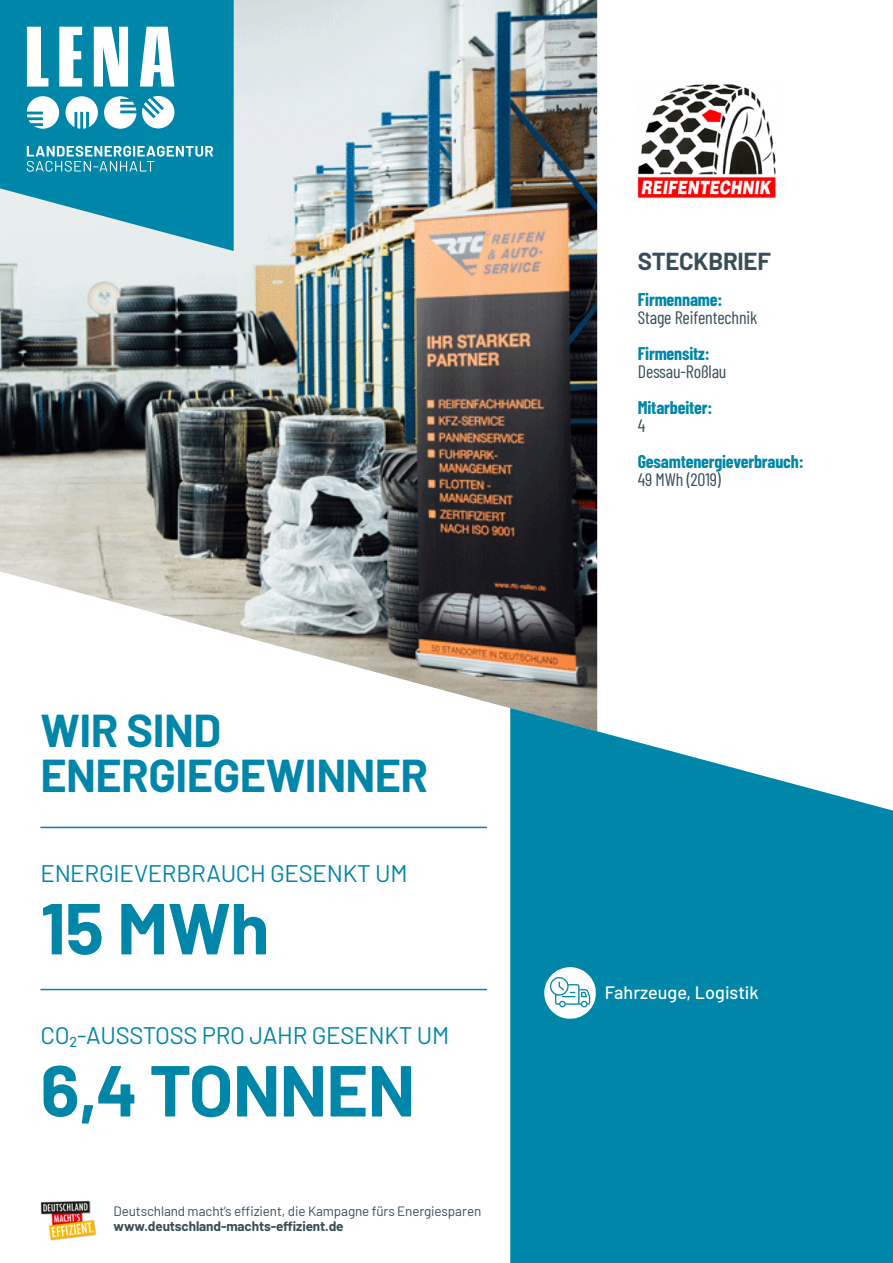
<style>
.page{position:relative;width:893px;height:1263px;background:#fff}
.page>*{position:absolute;margin:0;border:0;box-sizing:border-box;transform-origin:0 0}
.t1{font:700 72px "Barlow";letter-spacing:-.01em;color:#0086a8}
.t2{font:700 45px/45px "Barlow";letter-spacing:-.01em;color:#0086a8}
.t3{font:24px "Barlow";letter-spacing:-.01em;color:#0086a8}
.t4{font:700 24px "Barlow";letter-spacing:-.01em;color:#384e57}
.t5{font:700 18px "Barlow Condensed";letter-spacing:-.01em;color:#0086a8}
.t6{font:18px "Barlow Condensed";letter-spacing:-.01em;color:#384e57}
.t7{font:500 18px "Barlow";color:#fff}
.t8{font:13.5px "Barlow";letter-spacing:-.01em;color:#384e57}
.t9{font:700 13.5px "Barlow";letter-spacing:-.01em;color:#384e57}
</style>
<div class="page">
<img style="left:0;top:0;width:597px;height:708px">
<svg style="left:510px;top:708px;width:383px;height:555px;background:#1790af"></svg>
<svg style="left:0;top:0;width:234px;height:251px;background:#2797b3"></svg>
<svg style="left:27px;top:146px;width:186px;height:26px;background:#43a5be"></svg>
<svg style="left:27px;top:27px;width:21px;height:60px"></svg>
<svg style="left:59px;top:27px;width:23px;height:60px"></svg>
<svg style="left:94px;top:27px;width:34px;height:60px"></svg>
<svg style="left:140px;top:27px;width:34px;height:60px"></svg>
<svg style="left:27px;top:96px;width:32px;height:33px"></svg>
<svg style="left:104px;top:96px;width:32px;height:33px"></svg>
<svg style="left:142px;top:96px;width:32px;height:32px"></svg>
<svg style="left:65px;top:96px;width:33px;height:33px"></svg>
<hr style="left:40px;top:827px;width:447px;height:1px;background:#0086a8">
<hr style="left:40px;top:989px;width:447px;height:1px;background:#0086a8">
<img style="left:638px;top:84px;width:138px;height:115px">
<img style="left:40px;top:1200px;width:57px;height:41px">
<svg style="left:544px;top:967px;width:53px;height:52px"></svg>
<h2 class="t2" style="left:40px;top:705px;width:389px">WIR SIND<br>ENERGIEGEWINNER</h2>
<h3 class="t3" style="left:40px;top:856px;width:369px">ENERGIEVERBRAUCH GESENKT UM</h3>
<h1 class="t1" style="left:40px;top:875px;width:231px">15 MWh</h1>
<h3 class="t3" style="left:40px;top:1018px;width:410px">CO2-AUSSTOSS PRO JAHR GESENKT UM</h3>
<h1 class="t1" style="left:40px;top:1037px;width:376px">6,4 TONNEN</h1>
<p class="t8" style="left:114px;top:1202px;width:369px">Deutschland macht’s effizient, die Kampagne fürs Energiesparen</p>
<p class="t9" style="left:114px;top:1216px;width:232px">www.deutschland-machts-effizient.de</p>
<h3 class="t4" style="left:638px;top:244px;width:134px">STECKBRIEF</h3>
<p class="t5" style="left:638px;top:287px;width:86px">Firmenname:</p>
<p class="t6" style="left:638px;top:305px;width:121px">Stage Reifentechnik</p>
<p class="t5" style="left:638px;top:341px;width:73px">Firmensitz:</p>
<p class="t6" style="left:638px;top:359px;width:90px">Dessau-Roßlau</p>
<p class="t5" style="left:638px;top:395px;width:76px">Mitarbeiter:</p>
<p class="t6" style="left:638px;top:413px;width:9px">4</p>
<p class="t5" style="left:638px;top:449px;width:167px">Gesamtenergieverbrauch:</p>
<p class="t6" style="left:638px;top:467px;width:85px">49 MWh (2019)</p>
<p class="t7" style="left:605px;top:979px;width:155px">Fahrzeuge, Logistik</p>
</div>
